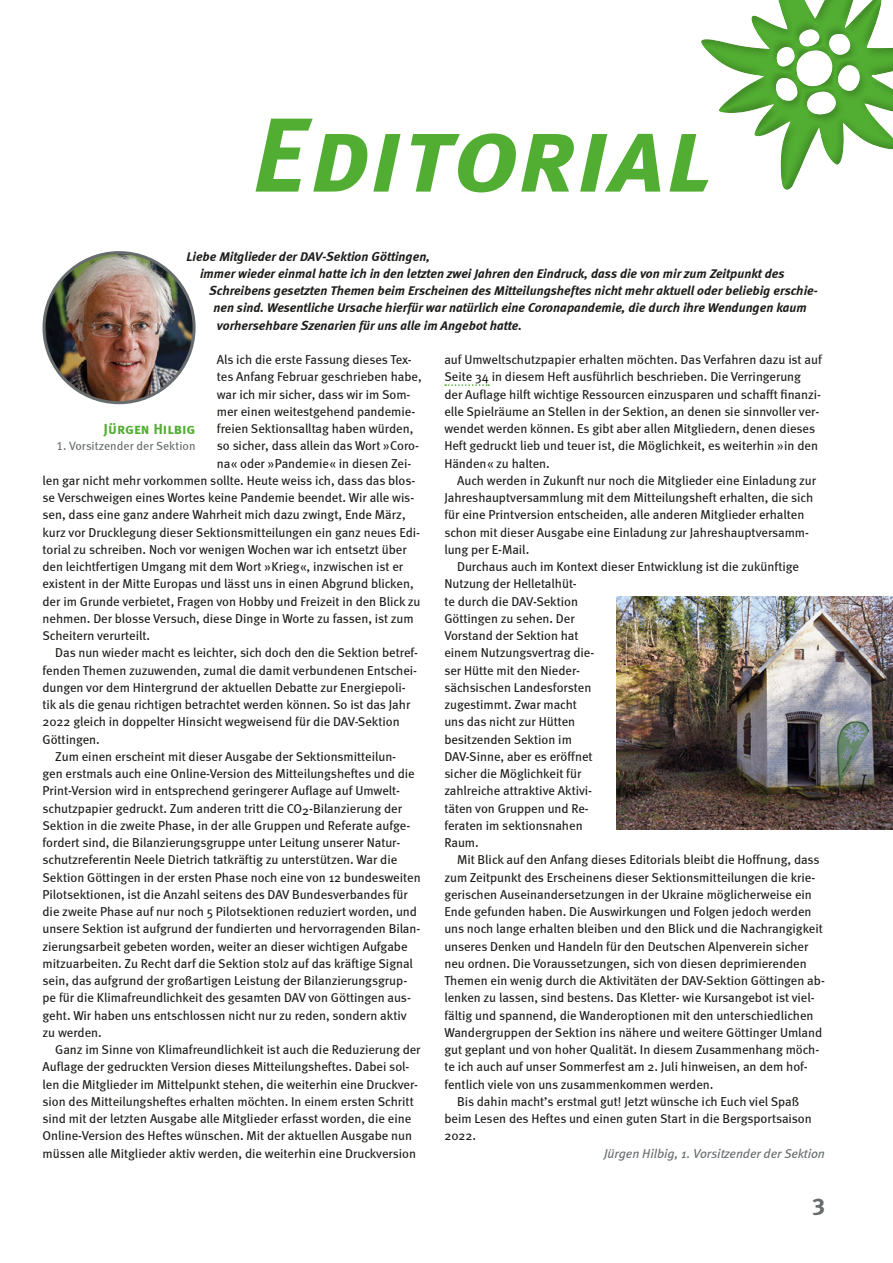
<style>
.page{position:relative;width:893px;height:1263px;background:#fff}
.page>*{position:absolute;margin:0;border:0;box-sizing:border-box;transform-origin:0 0}
.t1{font:105px "Meta Bold Italic Caps";letter-spacing:.025em;color:#52ae32}
.t2{font:24px "Meta Bold Caps";color:#676c6e}
.t3{font:15px "Meta Bold Caps";color:#52ae32}
.t4{font:12.9px/17.2px "Meta";letter-spacing:-.005em;color:#1d1d1b}
.t5{font:italic 700 12.9px "Meta";letter-spacing:.005em;color:#1d1d1b}
.t6{font:italic 12.9px "Meta";letter-spacing:-.005em;color:#676c6e}
.t7{font:12px "Meta Book LF";letter-spacing:.005em;color:#676c6e}
</style>
<div class="page">
<div style="left:698px;top:0;width:195px;height:193px;background:#1d1d1b;opacity:.25"></div>
<img style="left:44px;top:253px;width:150px;height:150px;border-radius:75px">
<div style="left:43px;top:251px;width:153px;height:153px;border:3px solid #676c6e;border-radius:50%"></div>
<svg style="left:445px;top:384px;width:44px;height:2px"></svg>
<img style="left:617px;top:596px;width:276px;height:234px">
<h1 class="t1" style="left:252px;top:93px;width:459px">Editorial</h1>
<p class="t5" style="left:187px;top:248px;width:245px">Liebe Mitglieder der DAV-Sektion Göttingen,</p>
<p class="t5" style="left:200px;top:266px;width:586px">immer wieder einmal hatte ich in den letzten zwei Jahren den Eindruck, dass die von mir zum Zeitpunkt des</p>
<p class="t5" style="left:209px;top:283px;width:611px">Schreibens gesetzten Themen beim Erscheinen des Mitteilungsheftes nicht mehr aktuell oder beliebig erschie-</p>
<p class="t5" style="left:214px;top:300px;width:595px">nen sind. Wesentliche Ursache hierfür war natürlich eine Coronapandemie, die durch ihre Wendungen kaum</p>
<p class="t5" style="left:217px;top:317px;width:307px">vorhersehbare Szenarien für uns alle im Angebot hatte.</p>
<p class="t4" style="left:217px;top:351px;width:197px">Als ich die erste Fassung dieses Tex-</p>
<p class="t4" style="left:217px;top:368px;width:206px">tes Anfang Februar geschrieben habe,</p>
<p class="t4" style="left:217px;top:385px;width:195px">war ich mir sicher, dass wir im Som-</p>
<p class="t4" style="left:217px;top:403px;width:200px">mer einen weitestgehend pandemie-</p>
<p class="t4" style="left:217px;top:420px;width:198px">freien Sektionsalltag haben würden,</p>
<p class="t4" style="left:217px;top:437px;width:204px">so sicher, dass allein das Wort »Coro-</p>
<p class="t4" style="left:217px;top:454px;width:196px">na« oder »Pandemie« in diesen Zei-</p>
<p class="t4" style="left:43px;top:472px;width:374px">len gar nicht mehr vorkommen sollte. Heute weiss ich, dass das blos-</p>
<p class="t4" style="left:43px;top:489px;width:373px">se Verschweigen eines Wortes keine Pandemie beendet. Wir alle wis-</p>
<p class="t4" style="left:43px;top:506px;width:365px">sen, dass eine ganz andere Wahrheit mich dazu zwingt, Ende März,</p>
<p class="t4" style="left:43px;top:523px;width:379px">kurz vor Drucklegung dieser Sektionsmitteilungen ein ganz neues Edi-</p>
<p class="t4" style="left:43px;top:541px;width:366px">torial zu schreiben. Noch vor wenigen Wochen war ich entsetzt über</p>
<p class="t4" style="left:43px;top:558px;width:362px">den leichtfertigen Umgang mit dem Wort »Krieg«, inzwischen ist er</p>
<p class="t4" style="left:43px;top:575px;width:373px">existent in der Mitte Europas und lässt uns in einen Abgrund blicken,</p>
<p class="t4" style="left:43px;top:592px;width:380px">der im Grunde verbietet, Fragen von Hobby und Freizeit in den Blick zu</p>
<p class="t4" style="left:43px;top:610px;width:373px">nehmen. Der blosse Versuch, diese Dinge in Worte zu fassen, ist zum</p>
<p class="t4" style="left:43px;top:627px;width:109px">Scheitern verurteilt.</p>
<p class="t4" style="left:55px;top:644px;width:364px">Das nun wieder macht es leichter, sich doch den die Sektion betref-</p>
<p class="t4" style="left:43px;top:661px;width:376px">fenden Themen zuzuwenden, zumal die damit verbundenen Entschei-</p>
<p class="t4" style="left:43px;top:679px;width:365px">dungen vor dem Hintergrund der aktuellen Debatte zur Energiepoli-</p>
<p class="t4" style="left:43px;top:696px;width:369px">tik als die genau richtigen betrachtet werden können. So ist das Jahr</p>
<p class="t4" style="left:43px;top:713px;width:359px">2022 gleich in doppelter Hinsicht wegweisend für die DAV-Sektion</p>
<p class="t4" style="left:43px;top:730px;width:59px">Göttingen.</p>
<p class="t4" style="left:55px;top:748px;width:342px">Zum einen erscheint mit dieser Ausgabe der Sektionsmitteilun-</p>
<p class="t4" style="left:43px;top:765px;width:374px">gen erstmals auch eine Online-Version des Mitteilungsheftes und die</p>
<p class="t4" style="left:43px;top:782px;width:359px">Print-Version wird in entsprechend geringerer Auflage auf Umwelt-</p>
<p class="t4" style="left:43px;top:799px;width:361px">schutzpapier gedruckt. Zum anderen tritt die CO2-Bilanzierung der</p>
<p class="t4" style="left:43px;top:817px;width:369px">Sektion in die zweite Phase, in der alle Gruppen und Referate aufge-</p>
<p class="t4" style="left:43px;top:834px;width:359px">fordert sind, die Bilanzierungsgruppe unter Leitung unserer Natur-</p>
<p class="t4" style="left:43px;top:851px;width:356px">schutzreferentin Neele Dietrich tatkräftig zu unterstützen. War die</p>
<p class="t4" style="left:43px;top:868px;width:380px">Sektion Göttingen in der ersten Phase noch eine von 12 bundesweiten</p>
<p class="t4" style="left:43px;top:886px;width:367px">Pilotsektionen, ist die Anzahl seitens des DAV Bundesverbandes für</p>
<p class="t4" style="left:43px;top:903px;width:376px">die zweite Phase auf nur noch 5 Pilotsektionen reduziert worden, und</p>
<p class="t4" style="left:43px;top:920px;width:379px">unsere Sektion ist aufgrund der fundierten und hervorragenden Bilan-</p>
<p class="t4" style="left:43px;top:937px;width:367px">zierungsarbeit gebeten worden, weiter an dieser wichtigen Aufgabe</p>
<p class="t4" style="left:43px;top:955px;width:372px">mitzuarbeiten. Zu Recht darf die Sektion stolz auf das kräftige Signal</p>
<p class="t4" style="left:43px;top:972px;width:366px">sein, das aufgrund der großartigen Leistung der Bilanzierungsgrup-</p>
<p class="t4" style="left:43px;top:989px;width:370px">pe für die Klimafreundlichkeit des gesamten DAV von Göttingen aus-</p>
<p class="t4" style="left:43px;top:1006px;width:366px">geht. Wir haben uns entschlossen nicht nur zu reden, sondern aktiv</p>
<p class="t4" style="left:43px;top:1024px;width:61px">zu werden.</p>
<p class="t4" style="left:55px;top:1041px;width:367px">Ganz im Sinne von Klimafreundlichkeit ist auch die Reduzierung der</p>
<p class="t4" style="left:43px;top:1058px;width:368px">Auflage der gedruckten Version dieses Mitteilungsheftes. Dabei sol-</p>
<p class="t4" style="left:43px;top:1075px;width:377px">len die Mitglieder im Mittelpunkt stehen, die weiterhin eine Druckver-</p>
<p class="t4" style="left:43px;top:1093px;width:373px">sion des Mitteilungsheftes erhalten möchten. In einem ersten Schritt</p>
<p class="t4" style="left:43px;top:1110px;width:370px">sind mit der letzten Ausgabe alle Mitglieder erfasst worden, die eine</p>
<p class="t4" style="left:43px;top:1127px;width:371px">Online-Version des Heftes wünschen. Mit der aktuellen Ausgabe nun</p>
<p class="t4" style="left:43px;top:1144px;width:375px">müssen alle Mitglieder aktiv werden, die weiterhin eine Druckversion</p>
<p class="t3" style="left:103px;top:420px;width:94px">Jürgen Hilbig</p>
<p class="t7" style="left:56px;top:439px;width:141px">1. Vorsitzender der Sektion</p>
<p class="t4" style="left:444px;top:351px;width:379px">auf Umweltschutzpapier erhalten möchten. Das Verfahren dazu ist auf Seite 34 in diesem Heft ausführlich beschrieben. Die Verringerung der Auflage hilft wichtige Ressourcen einzusparen und schafft finanzi&shy;elle Spielräume an Stellen in der Sektion, an denen sie sinnvoller ver&shy;wendet werden können. Es gibt aber allen Mitgliedern, denen dieses Heft gedruckt lieb und teuer ist, die Möglichkeit, es weiterhin »in den Händen« zu halten.</p>
<p class="t4" style="left:444px;top:472px;width:373px;text-indent:13px">Auch werden in Zukunft nur noch die Mitglieder eine Einladung zur Jahreshauptversammlung mit dem Mitteilungsheft erhalten, die sich für eine Printversion entscheiden, alle anderen Mitglieder erhalten schon mit dieser Ausgabe eine Einladung zur Jahreshauptversamm&shy;lung per E-Mail.</p>
<p class="t4" style="left:444px;top:558px;width:356px;text-indent:13px">Durchaus auch im Kontext dieser Entwicklung ist die zukünftige<br>Nutzung der Helletalhüt-<br>te durch die DAV-Sektion<br>Göttingen zu sehen. Der<br>Vorstand der Sektion hat<br>einem Nutzungsvertrag die-<br>ser Hütte mit den Nieder-<br>sächsischen Landesforsten<br>zugestimmt. Zwar macht<br>uns das nicht zur Hütten<br>besitzenden Sektion im<br>DAV-Sinne, aber es eröffnet<br>sicher die Möglichkeit für<br>zahlreiche attraktive Aktivi-<br>täten von Gruppen und Re-<br>feraten im sektionsnahen<br>Raum.</p>
<p class="t4" style="left:457px;top:851px;width:364px">Mit Blick auf den Anfang dieses Editorials bleibt die Hoffnung, dass</p>
<p class="t4" style="left:444px;top:868px;width:372px">zum Zeitpunkt des Erscheinens dieser Sektionsmitteilungen die krie-</p>
<p class="t4" style="left:444px;top:886px;width:369px">gerischen Auseinandersetzungen in der Ukraine möglicherweise ein</p>
<p class="t4" style="left:444px;top:903px;width:369px">Ende gefunden haben. Die Auswirkungen und Folgen jedoch werden</p>
<p class="t4" style="left:444px;top:920px;width:380px">uns noch lange erhalten bleiben und den Blick und die Nachrangigkeit</p>
<p class="t4" style="left:444px;top:937px;width:366px">unseres Denken und Handeln für den Deutschen Alpenverein sicher</p>
<p class="t4" style="left:444px;top:955px;width:364px">neu ordnen. Die Voraussetzungen, sich von diesen deprimierenden</p>
<p class="t4" style="left:444px;top:972px;width:382px">Themen ein wenig durch die Aktivitäten der DAV-Sektion Göttingen ab-</p>
<p class="t4" style="left:444px;top:989px;width:372px">lenken zu lassen, sind bestens. Das Kletter- wie Kursangebot ist viel-</p>
<p class="t4" style="left:444px;top:1006px;width:371px">fältig und spannend, die Wanderoptionen mit den unterschiedlichen</p>
<p class="t4" style="left:444px;top:1024px;width:379px">Wandergruppen der Sektion ins nähere und weitere Göttinger Umland</p>
<p class="t4" style="left:444px;top:1041px;width:376px">gut geplant und von hoher Qualität. In diesem Zusammenhang möch-</p>
<p class="t4" style="left:444px;top:1058px;width:365px">te ich auch auf unser Sommerfest am 2. Juli hinweisen, an dem hof-</p>
<p class="t4" style="left:444px;top:1075px;width:271px">fentlich viele von uns zusammenkommen werden.</p>
<p class="t4" style="left:457px;top:1093px;width:344px">Bis dahin macht’s erstmal gut! Jetzt wünsche ich Euch viel Spaß</p>
<p class="t4" style="left:444px;top:1110px;width:369px">beim Lesen des Heftes und einen guten Start in die Bergsportsaison</p>
<p class="t4" style="left:444px;top:1127px;width:33px">2022.</p>
<p class="t6" style="left:604px;top:1146px;width:222px">Jürgen Hilbig, 1. Vorsitzender der Sektion</p>
<h2 class="t2" style="left:812px;top:1188px;width:14px">3</h2>
</div>
